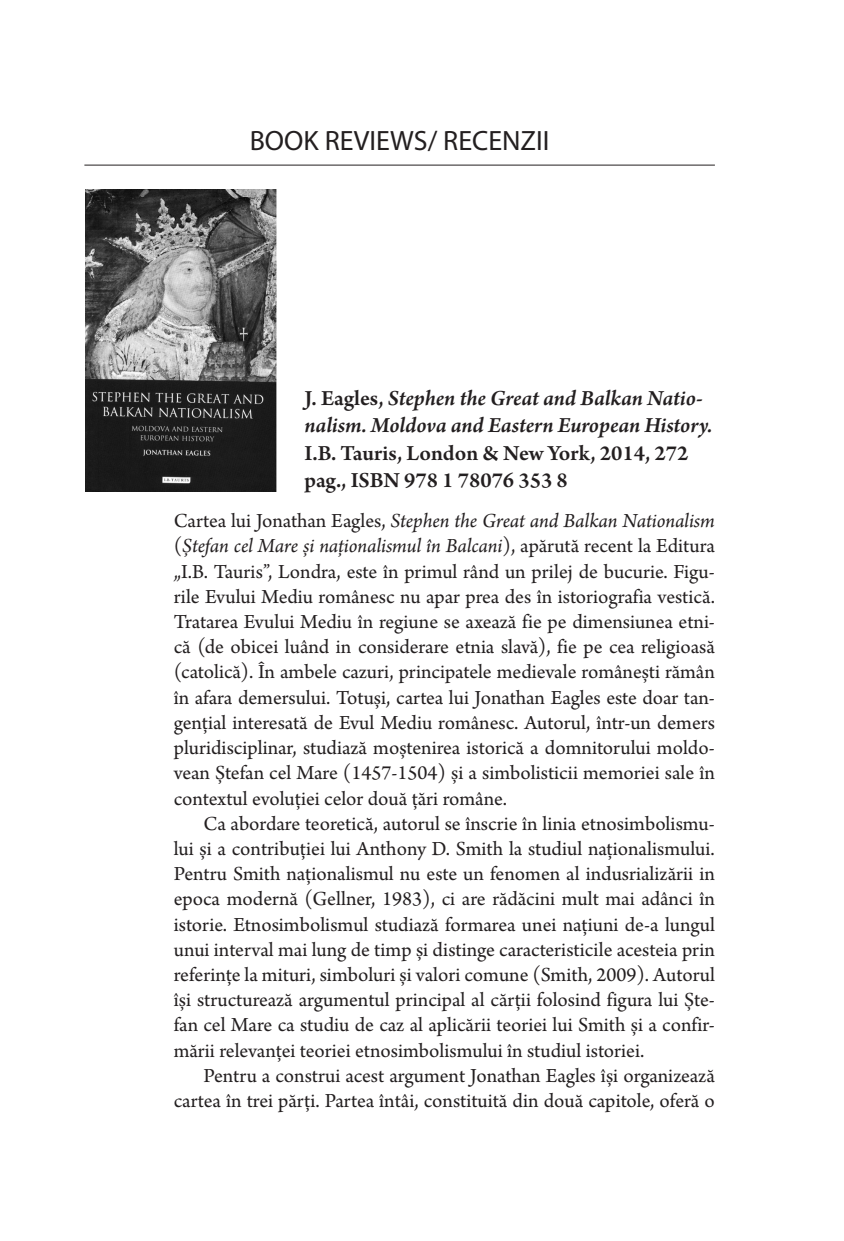
<style>
.page{position:relative;width:844px;height:1241px;background:#fff}
.page>*{position:absolute;margin:0;border:0;box-sizing:border-box;transform-origin:0 0}
.t1{font:28px "Myriad Pro";color:#231f20}
.t2{font:italic 600 22.75px/27.3px "Arno Pro";letter-spacing:-.005em;color:#231f20}
.t3{font:600 22.75px/27.3px "Arno Pro";color:#231f20}
.t4{font:21px/25.2px "Arno Pro";color:#231f20;text-align:justify}
.s1{font-style:normal}
.s2{font-style:italic}
</style>
<div class="page">
<img style="left:85px;top:190px;width:192px;height:301px">
<hr style="left:84px;top:165px;width:630px;height:1px;background:#231f20">
<h1 class="t1" style="left:250px;top:123px;width:301px">BOOK REVIEWS/ RECENZII</h1>
<p class="t2" style="left:304px;top:385px;width:409px"><span class="s1">J. Eagles,</span> Stephen the Great and Balkan Natio&shy;nalism. Moldova and Eastern European History.</p>
<p class="t3" style="left:304px;top:440px;width:385px">I.B. Tauris, London &amp; New York, 2014, 272 pag., ISBN 978 1 78076 353 8</p>
<p class="t4" style="left:174px;top:509px;width:542px">Cartea lui Jonathan Eagles, <span class="s2">Stephen the Great and Balkan Nationalism </span>(<span class="s2">Ştefan cel Mare şi naționalismul în Balcani</span>), apărută recent la Editura „I.B. Tauris”, Londra, este în primul rând un prilej de bucurie. Figu&shy;rile Evului Mediu românesc nu apar prea des în istoriografia vestică.<br>Tratarea Evului Mediu în regiune se axează fie pe dimensiunea etni&shy;că (de obicei luând in considerare etnia slavă), fie pe cea religioasă (catolică). În ambele cazuri, principatele medievale româneşti rămân în afara demersului. Totuşi, cartea lui Jonathan Eagles este doar tan&shy;genţial interesată de Evul Mediu românesc. Autorul, într-un demers pluridisciplinar, studiază moştenirea istorică a domnitorului moldo&shy;vean Ştefan cel Mare (1457-1504) și a simbolisticii memoriei sale în contextul evoluției celor două țări române.</p>
<p class="t4" style="left:174px;top:811px;width:542px;text-indent:30px">Ca abordare teoretică, autorul se înscrie în linia etnosimbolismu&shy;lui şi a contribuţiei lui Anthony D. Smith la studiul naţionalismului.<br>Pentru Smith naţionalismul nu este un fenomen al indusrializării in epoca modernă (Gellner, 1983), ci are rădăcini mult mai adânci în istorie. Etnosimbolismul studiază formarea unei naţiuni de-a lungul unui interval mai lung de timp şi distinge caracteristicile acesteia prin referinţe la mituri, simboluri și valori comune (Smith, 2009). Autorul își structurează argumentul principal al cărții folosind figura lui Şte&shy;fan cel Mare ca studiu de caz al aplicării teoriei lui Smith și a confir&shy;mării relevanței teoriei etnosimbolismului în studiul istoriei.</p>
<p class="t4" style="left:174px;top:1063px;width:542px;text-align:right">Pentru a construi acest argument Jonathan Eagles își organizează cartea în trei părţi. Partea întâi, constituită din două capitole, oferă o</p>
</div>
